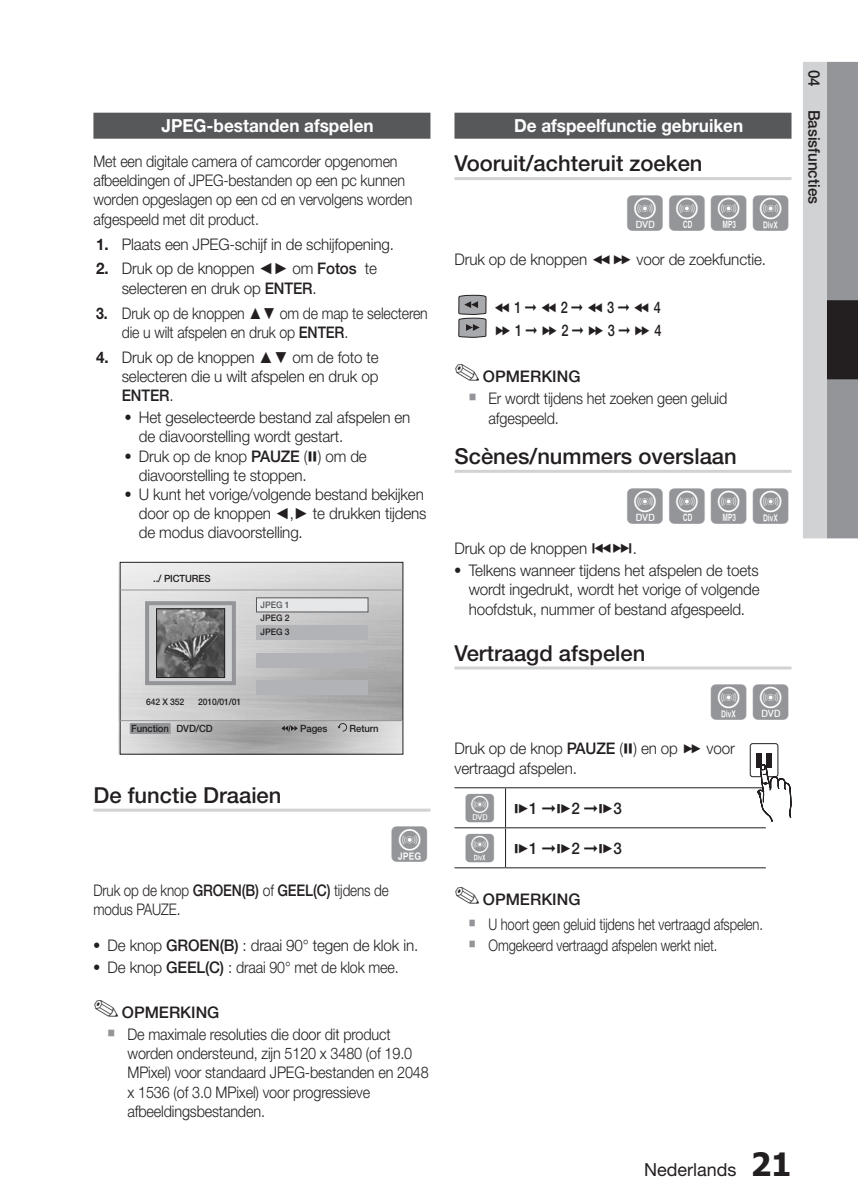
<style>
.page{position:relative;width:858px;height:1200px;background:#fff}
.page>*{position:absolute;margin:0;border:0;box-sizing:border-box;transform-origin:0 0}
._2_제목{font:40px "SI Icon HR755";color:#939598}
._2_제목-2{font:40px "SIBD P1400";color:#939598}
.본문{font:32px "SI Icon HR755";color:#939598}
.본문-2{font:32px "SIBD P1400";color:#939598}
._2_제목-3{font:22px "Helvetica Neue Medium si";color:#231f20}
.Title_1_Line{font:18px "Helvetica Neue Bold si";color:#fff;scale:.95 1}
.t1{font:18px "Helvetica Neue Roman si";color:#231f20}
.참고-내용{font:16px/19.2px "Helvetica Neue Light si";letter-spacing:-.01em;color:#231f20;scale:.9 1}
.본문_점__07{font:16px/19.2px "Helvetica Neue Light si";letter-spacing:-.01em;color:#231f20;scale:.95 1}
.본문_점{font:16px/19.2px "Helvetica Neue Light si";letter-spacing:-.01em;color:#231f20;text-align:justify;scale:.95 1}
.본문_숫자_1___15{font:16px/19.2px "Helvetica Neue Light si";letter-spacing:-.01em;color:#231f20;scale:.95 1}
.본문-3{font:16px/19.2px "Helvetica Neue Light si";letter-spacing:-.01em;color:#231f20;scale:.89 1}
.본문-4{font:16px/19.2px "Helvetica Neue Light si";letter-spacing:-.01em;color:#231f20;scale:.95 1}
.참고-내용-2{font:16px "Helvetica Neue Light si";letter-spacing:-.01em;color:#231f20;scale:.81 1}
.본문_숫자_1___15-2{font:16px/19.2px "Helvetica Neue Light si";letter-spacing:-.01em;color:#231f20;scale:.88 1}
.본문-5{font:16px/19.2px "Helvetica Neue Light si";letter-spacing:-.01em;color:#231f20;scale:.84 1}
.Note_0{font:16px "Helvetica Neue Medium si";color:#231f20}
.본문-6{font:16px "SI Icon HR755";color:#231f20;scale:.8 1}
.본문-7{font:16px "SI Icon HR755";color:#231f20;scale:.95 1}
.Body_basic{font:16px "Helvetica Neue Medium si";color:#231f20;scale:.95 1}
.본문-8{font:10px "Helvetica Neue Medium si";letter-spacing:-.01em;color:#231f20;scale:.95 1}
.본문-9{font:9px "Helvetica Neue Medium si";letter-spacing:-.01em;color:#231f20;scale:.95 1}
.본문-10{font:9px "Helvetica Neue Medium si";color:#57585a;scale:.95 1}
.s1{font-family:"Helvetica Neue";font-weight:700}
.s2{font-family:"Helvetica Neue Bold si"}
.s3{font-family:"Helvetica Neue Medium si"}
.s4{font-family:"SI Icon HR755"}
.s5{font-family:"SIBD P1400"}
.s6{font-family:"SI Icon HR755";font-size:20px;color:#939598}
.s7{font-family:"Tahoma";font-weight:700;font-size:32px}
</style>
<div class="page">
<svg style="left:803px;top:62px;width:54px;height:476px"></svg>
<div style="left:93px;top:113px;width:337px;height:26px;background:#57585a"></div>
<hr style="left:93px;top:808px;width:337px;height:3px;background:#d1d2d4">
<div style="left:454px;top:113px;width:337px;height:26px;background:#57585a"></div>
<hr style="left:454px;top:177px;width:337px;height:3px;background:#d1d2d4">
<hr style="left:454px;top:470px;width:337px;height:3px;background:#d1d2d4">
<hr style="left:454px;top:666px;width:337px;height:3px;background:#d1d2d4">
<svg style="left:458px;top:295px;width:28px;height:43px"></svg>
<hr style="left:454px;top:787px;width:51px;height:1px;background:#231f20">
<hr style="left:505px;top:787px;width:260px;height:1px;background:#231f20">
<hr style="left:505px;top:788px;width:1px;height:39px;background:#231f20">
<hr style="left:454px;top:827px;width:51px;height:1px;background:#231f20">
<hr style="left:505px;top:827px;width:260px;height:1px;background:#231f20">
<hr style="left:505px;top:828px;width:1px;height:39px;background:#231f20">
<hr style="left:454px;top:867px;width:51px;height:1px;background:#231f20">
<hr style="left:505px;top:867px;width:260px;height:1px;background:#231f20">
<svg style="left:738px;top:743px;width:54px;height:85px"></svg>
<img style="left:119px;top:721px;width:282px;height:33px">
<div style="left:120px;top:562px;width:283px;height:192px;border:1px solid #231f20"></div>
<hr style="left:120px;top:589px;width:282px;height:1px;background:#939598">
<hr style="left:120px;top:720px;width:282px;height:1px;background:#939598">
<div style="left:147px;top:603px;width:87px;height:80px;background:#d1d2d4"></div>
<div style="left:145px;top:601px;width:91px;height:84px;border:4px solid #939598"></div>
<div style="left:256px;top:597px;width:112px;height:15px;background:#e6e7e9;border:1px solid #57585a"></div>
<div style="left:256px;top:625px;width:111px;height:14px;background:#b2b3b7"></div>
<div style="left:256px;top:653px;width:111px;height:14px;background:#b2b3b7"></div>
<div style="left:256px;top:680px;width:111px;height:14px;background:#b2b3b7"></div>
<div style="left:130px;top:723px;width:41px;height:11px;background:#939598"></div>
<svg style="left:281px;top:724px;width:16px;height:8px"></svg>
<svg style="left:337px;top:723px;width:10px;height:8px"></svg>
<img style="left:158px;top:610px;width:65px;height:66px">
<div style="left:156px;top:608px;width:69px;height:70px;border:1px solid #231f20"></div>
<p class="Title_1_Line" style="left:161px;top:114px;width:224px">JPEG-bestanden afspelen</p>
<p class="본문-3" style="left:93px;top:151px;width:359px">Met een digitale camera of camcorder opgenomen afbeeldingen of JPEG-bestanden op een pc kunnen worden opgeslagen op een cd en vervolgens worden afgespeeld met dit product.</p>
<p class="본문_숫자_1___15" style="left:96px;top:234px;width:315px"><span class="s1">1.</span> Plaats een JPEG-schijf in de schijfopening.</p>
<p class="본문_숫자_1___15" style="left:122px;top:259px;width:270px;text-indent:-26px"><span class="s2">2.</span> Druk op de knoppen ◄► om <span class="s3">Fotos</span> te selecteren en druk op <span class="s3">ENTER</span>.</p>
<p class="본문_숫자_1___15-2" style="left:122px;top:303px;width:349px;text-indent:-26px"><span class="s2">3.</span> Druk op de knoppen ▲▼ om de map te selecteren die u wilt afspelen en druk op <span class="s3">ENTER</span>.</p>
<p class="본문_숫자_1___15" style="left:122px;top:347px;width:272px;text-align:justify;text-indent:-26px"><span class="s2">4.</span> Druk op de knoppen ▲▼ om de foto te selecteren die u wilt afspelen en druk op <span class="s3">ENTER</span>.</p>
<p class="본문_점__07" style="left:139px;top:407px;width:287px;text-indent:-14px"><span class="s4">•</span> Het geselecteerde bestand zal afspelen en de diavoorstelling wordt gestart.</p>
<p class="본문_점__07" style="left:139px;top:446px;width:241px;text-indent:-14px"><span class="s4">•</span> Druk op de knop <span class="s3">PAUZE</span> (<span class="s5">#</span>) om de diavoorstelling te stoppen.</p>
<p class="본문_점__07" style="left:139px;top:484px;width:304px;text-indent:-14px"><span class="s4">•</span> U kunt het vorige/volgende bestand bekijken door op de knoppen ◄,► te drukken tijdens de modus diavoorstelling.</p>
<p class="본문-8" style="left:153px;top:572px;width:62px">../ PICTURES</p>
<p class="본문-10" style="left:260px;top:599px;width:32px">JPEG 1</p>
<p class="본문-9" style="left:260px;top:612px;width:32px">JPEG 2</p>
<p class="본문-9" style="left:260px;top:626px;width:32px">JPEG 3</p>
<p class="본문-9" style="left:146px;top:696px;width:42px">642 X 352</p>
<p class="본문-9" style="left:198px;top:696px;width:47px">2010/01/01</p>
<p class="본문-8" style="left:131px;top:722px;width:87px">Function DVD/CD</p>
<p class="본문-8" style="left:300px;top:722px;width:30px">Pages</p>
<p class="본문-8" style="left:349px;top:722px;width:32px">Return</p>
<p class="_2_제목-3" style="left:93px;top:782px;width:189px">De functie Draaien</p>
<p class="_2_제목-2" style="left:388px;top:822px;width:43px">G</p>
<p class="본문-5" style="left:93px;top:880px;width:353px">Druk op de knop <span class="s3">GROEN(B)</span> of <span class="s3">GEEL(C)</span> tijdens de modus PAUZE.</p>
<p class="본문_점" style="left:93px;top:935px;width:343px"><span class="s4">•</span> De knop <span class="s3">GROEN(B)</span> : draai 90° tegen de klok in.</p>
<p class="본문_점" style="left:93px;top:957px;width:322px"><span class="s4">•</span> De knop <span class="s3">GEEL(C)</span> : draai 90° met de klok mee.</p>
<p class="Note_0" style="left:93px;top:1002px;width:127px">✎ OPMERKING</p>
<p class="참고-내용" style="left:127px;top:1024px;width:336px;text-indent:-20px"><span class="s6">`</span> De maximale resoluties die door dit product worden ondersteund, zijn 5120 x 3480 (of 19.0<br>MPixel) voor standaard JPEG-bestanden en 2048 x 1536 (of 3.0 MPixel) voor progressieve afbeeldingsbestanden.</p>
<p class="Title_1_Line" style="left:514px;top:114px;width:242px">De afspeelfunctie gebruiken</p>
<p class="_2_제목-3" style="left:454px;top:150px;width:249px">Vooruit/achteruit zoeken</p>
<p class="_2_제목" style="left:624px;top:191px;width:169px">dBA<span class="s5">D</span></p>
<p class="본문-4" style="left:454px;top:249px;width:329px">Druk op de knoppen <span class="s5">()</span> voor de zoekfunctie.</p>
<p class="본문-6" style="left:493px;top:298px;width:210px">(<span class="s3">1</span>➞(<span class="s3">2</span>➞(<span class="s3">3</span>➞(<span class="s3">4</span></p>
<p class="본문-6" style="left:494px;top:321px;width:210px">)<span class="s3">1</span>➞)<span class="s3">2</span>➞)<span class="s3">3</span>➞)<span class="s3">4</span></p>
<p class="Note_0" style="left:454px;top:367px;width:127px">✎ OPMERKING</p>
<p class="참고-내용" style="left:488px;top:388px;width:267px;text-indent:-20px"><span class="s6">`</span> Er wordt tijdens het zoeken geen geluid afgespeeld.</p>
<p class="_2_제목-3" style="left:454px;top:443px;width:284px">Scènes/nummers overslaan</p>
<p class="_2_제목" style="left:624px;top:483px;width:169px">dBA<span class="s5">D</span></p>
<p class="본문-4" style="left:454px;top:538px;width:193px">Druk op de knoppen <span class="s5">[]</span>.</p>
<p class="본문_점" style="left:468px;top:560px;width:307px;text-indent:-14px"><span class="s4">•</span> Telkens wanneer tijdens het afspelen de toets wordt ingedrukt, wordt het vorige of volgende hoofdstuk, nummer of bestand afgespeeld.</p>
<p class="_2_제목-3" style="left:454px;top:639px;width:192px">Vertraagd afspelen</p>
<p class="_2_제목-2" style="left:707px;top:680px;width:85px">D<span class="s4">d</span></p>
<p class="본문-4" style="left:454px;top:738px;width:296px">Druk op de knop <span class="s3">PAUZE</span> (<span class="s5">#</span>) en op <span class="s5">)</span> voor vertraagd afspelen.</p>
<p class="본문" style="left:463px;top:790px;width:35px">d</p>
<p class="본문-7" style="left:513px;top:799px;width:116px">*<span class="s3">1</span> ➞*<span class="s3">2</span> ➞*<span class="s3">3</span></p>
<p class="본문-2" style="left:463px;top:830px;width:35px">D</p>
<p class="본문-7" style="left:513px;top:839px;width:116px">*<span class="s3">1</span> ➞*<span class="s3">2</span> ➞*<span class="s3">3</span></p>
<p class="Note_0" style="left:454px;top:889px;width:127px">✎ OPMERKING</p>
<p class="참고-내용-2" style="left:468px;top:913px;width:364px"><span class="s6">`</span> U hoort geen geluid tijdens het vertraagd afspelen.</p>
<p class="참고-내용-2" style="left:468px;top:935px;width:308px"><span class="s6">`</span> Omgekeerd vertraagd afspelen werkt niet.</p>
<p class="Body_basic" style="left:823px;top:70px;width:19px;rotate:90deg">04</p>
<p class="Body_basic" style="left:823px;top:110px;width:101px;rotate:90deg">Basisfuncties</p>
<p class="t1" style="left:644px;top:1159px;width:149px">Nederlands <span class="s7">21</span></p>
</div>
